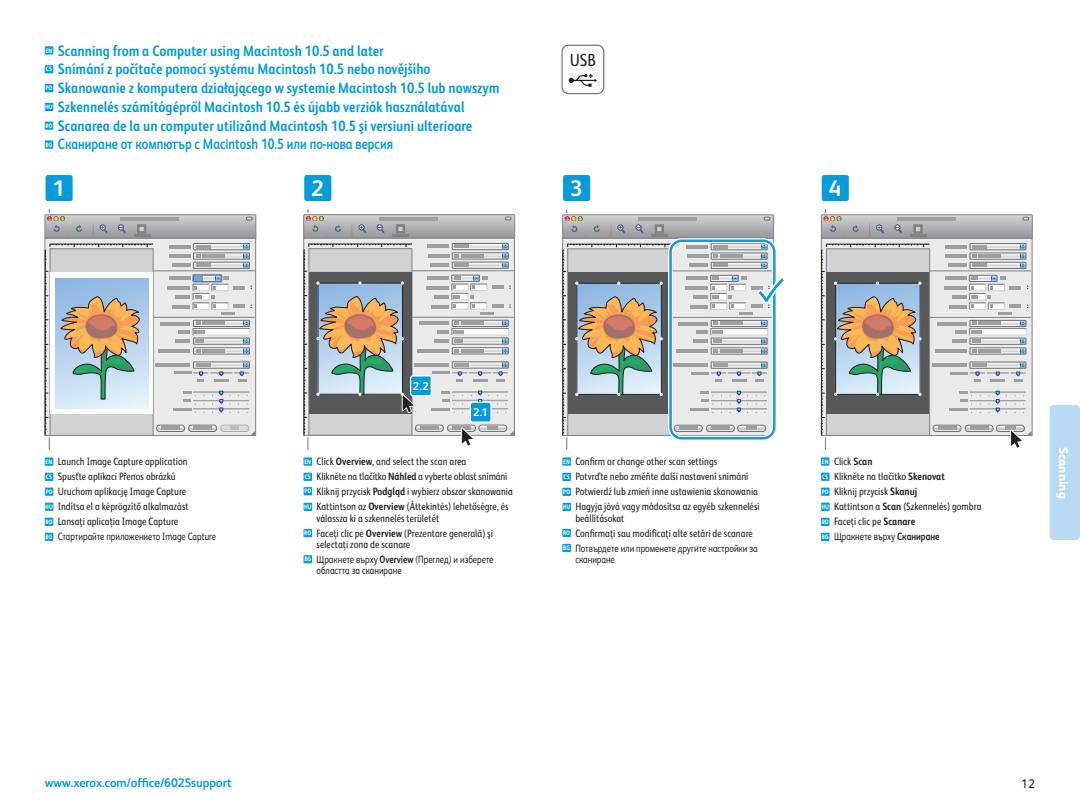
<style>
.page{position:relative;width:1080px;height:810px;background:#fff}
.page>*{position:absolute;margin:0;border:0;box-sizing:border-box;transform-origin:0 0}
.t1{font:700 22.5px "Xerox Sans";color:#fff}
.t2{font:17.5px "Xerox Sans Condensed";color:#231f20}
.t3{font:700 15px/18.8px "Xerox Sans Condensed";color:#069bda}
.t4{font:700 15px "Xerox Sans";color:#069bda;scale:.8 1}
.t5{font:700 12.5px "Xerox Sans";letter-spacing:-.005em;color:#069bda}
.t6{font:800 12.5px "Xerox Sans";color:#fff}
.t7{font:12.5px "Xerox Sans";color:#231f20}
.t8{font:700 11.25px "Xerox Sans";color:#fff}
.t9{font:10.62px/15px "Xerox Sans Condensed";color:#231f20}
.t10{font:10.62px/11.2px "Xerox Sans";color:#231f20;scale:.8 1}
.t11{font:700 6.38px "Xerox Sans Condensed";color:#fff}
.s1{font-weight:700;font-size:6.38px;color:#fff}
.s2{font-weight:700}
</style>
<div class="page">
<div style="left:1050px;top:405px;width:30px;height:135px;background:#b8d9f1;border-radius:5px"></div>
<div style="left:44px;top:173px;width:31px;height:30px;border:4px solid #fff;border-radius:2px"></div>
<div style="left:46px;top:175px;width:27px;height:26px;background:#069bda;border-radius:2px"></div>
<div style="left:302px;top:173px;width:31px;height:30px;border:4px solid #fff;border-radius:2px"></div>
<div style="left:304px;top:175px;width:27px;height:26px;background:#069bda;border-radius:2px"></div>
<div style="left:561px;top:173px;width:31px;height:30px;border:4px solid #fff;border-radius:2px"></div>
<div style="left:563px;top:175px;width:27px;height:26px;background:#069bda;border-radius:2px"></div>
<div style="left:820px;top:173px;width:31px;height:30px;border:4px solid #fff;border-radius:2px"></div>
<div style="left:822px;top:175px;width:27px;height:26px;background:#069bda;border-radius:2px"></div>
<hr style="left:49px;top:209px;width:1px;height:241px;background:#76787b">
<hr style="left:308px;top:209px;width:1px;height:241px;background:#76787b">
<svg style="left:44px;top:211px;width:213px;height:228px"></svg>
<div style="left:45px;top:238px;width:211px;height:198px;background:#e9eae9;border:1px solid #808285"></div>
<div style="left:193px;top:243px;width:57px;height:7px;border:1px solid #6c6d70"></div>
<svg style="left:45px;top:214px;width:211px;height:24px;background:#abacaf"></svg>
<svg style="left:45px;top:244px;width:210px;height:192px"></svg>
<hr style="left:195px;top:330px;width:10px;height:4px;background:#9d9fa2">
<svg style="left:303px;top:214px;width:212px;height:234px;background:#b9bbba"></svg>
<hr style="left:825px;top:209px;width:1px;height:241px;background:#76787b">
<svg style="left:820px;top:211px;width:213px;height:225px"></svg>
<div style="left:821px;top:238px;width:211px;height:198px;background:#e9eae9;border:1px solid #808285"></div>
<div style="left:970px;top:243px;width:56px;height:7px;border:1px solid #6c6d70"></div>
<svg style="left:821px;top:214px;width:212px;height:24px;background:#abacaf"></svg>
<svg style="left:821px;top:244px;width:211px;height:206px"></svg>
<hr style="left:566px;top:209px;width:1px;height:241px;background:#76787b">
<svg style="left:562px;top:238px;width:211px;height:198px"></svg>
<svg style="left:562px;top:214px;width:212px;height:24px;background:#abacaf"></svg>
<div style="left:668px;top:238px;width:109px;height:203px;border:5px solid #fff;border-radius:11px"></div>
<div style="left:669px;top:240px;width:107px;height:200px;border:2px solid #1a99d6;border-radius:11px"></div>
<svg style="left:563px;top:244px;width:221px;height:192px;background:#babebe"></svg>
<div style="left:470px;top:402px;width:22px;height:21px;border:2px solid #fff;border-radius:2px"></div>
<div style="left:471px;top:403px;width:19px;height:18px;background:#069bda;border-radius:2px"></div>
<div style="left:410px;top:375px;width:22px;height:21px;border:2px solid #fff;border-radius:2px"></div>
<div style="left:411px;top:377px;width:20px;height:18px;background:#069bda;border-radius:2px"></div>
<div style="left:561px;top:45px;width:43px;height:49px;border:1px solid #76787b;border-radius:6px"></div>
<svg style="left:569px;top:74px;width:28px;height:13px"></svg>
<div style="left:304px;top:487px;width:8px;height:8px;background:#069bda"></div>
<div style="left:304px;top:503px;width:8px;height:8px;background:#069bda"></div>
<div style="left:304px;top:473px;width:8px;height:8px;background:#069bda"></div>
<div style="left:304px;top:529px;width:8px;height:8px;background:#069bda"></div>
<div style="left:304px;top:555px;width:8px;height:8px;background:#069bda"></div>
<div style="left:304px;top:457px;width:8px;height:9px;background:#069bda"></div>
<div style="left:562px;top:488px;width:9px;height:8px;background:#069bda"></div>
<div style="left:562px;top:503px;width:9px;height:8px;background:#069bda"></div>
<div style="left:562px;top:473px;width:9px;height:8px;background:#069bda"></div>
<div style="left:562px;top:529px;width:9px;height:8px;background:#069bda"></div>
<div style="left:562px;top:544px;width:9px;height:8px;background:#069bda"></div>
<div style="left:562px;top:457px;width:9px;height:9px;background:#069bda"></div>
<div style="left:45px;top:488px;width:8px;height:8px;background:#069bda"></div>
<div style="left:45px;top:503px;width:8px;height:8px;background:#069bda"></div>
<div style="left:45px;top:473px;width:8px;height:8px;background:#069bda"></div>
<div style="left:45px;top:518px;width:8px;height:8px;background:#069bda"></div>
<div style="left:45px;top:533px;width:8px;height:8px;background:#069bda"></div>
<div style="left:45px;top:458px;width:8px;height:8px;background:#069bda"></div>
<div style="left:821px;top:488px;width:9px;height:8px;background:#069bda"></div>
<div style="left:821px;top:503px;width:9px;height:8px;background:#069bda"></div>
<div style="left:821px;top:473px;width:9px;height:8px;background:#069bda"></div>
<div style="left:821px;top:518px;width:9px;height:8px;background:#069bda"></div>
<div style="left:821px;top:533px;width:9px;height:8px;background:#069bda"></div>
<div style="left:821px;top:457px;width:9px;height:9px;background:#069bda"></div>
<div style="left:45px;top:65px;width:8px;height:8px;background:#069bda"></div>
<div style="left:45px;top:84px;width:8px;height:8px;background:#069bda"></div>
<div style="left:45px;top:103px;width:8px;height:8px;background:#069bda"></div>
<div style="left:45px;top:122px;width:8px;height:8px;background:#069bda"></div>
<div style="left:45px;top:140px;width:8px;height:9px;background:#069bda"></div>
<div style="left:45px;top:46px;width:8px;height:9px;background:#069bda"></div>
<p class="t3" style="left:58px;top:40px;width:443px">Scanning from a Computer using Macintosh 10.5 and later<br>Snímání z počítače pomocí systému Macintosh 10.5 nebo novějšího Skanowanie z komputera działającego w systemie Macintosh 10.5 lub nowszym Szkennelés számítógépről Macintosh 10.5 és újabb verziók használatával Scanarea de la un computer utilizând Macintosh 10.5 şi versiuni ulterioare</p>
<h3 class="t4" style="left:58px;top:134px;width:420px">Сканиране от компютър с Macintosh 10.5 или по-нова версия</h3>
<p class="t11" style="left:46px;top:46px;width:8px">EN</p>
<p class="t11" style="left:46px;top:65px;width:8px">CS</p>
<p class="t11" style="left:46px;top:84px;width:8px">PO</p>
<p class="t11" style="left:45px;top:102px;width:9px">HU</p>
<p class="t11" style="left:46px;top:121px;width:8px">RO</p>
<p class="t11" style="left:46px;top:140px;width:8px">BG</p>
<h2 class="t2" style="left:570px;top:48px;width:28px">USB</h2>
<h1 class="t1" style="left:53px;top:173px;width:14px">1</h1>
<h1 class="t1" style="left:311px;top:173px;width:14px">2</h1>
<h1 class="t1" style="left:570px;top:173px;width:14px">3</h1>
<h1 class="t1" style="left:829px;top:173px;width:14px">4</h1>
<p class="t8" style="left:413px;top:378px;width:17px">2.2</p>
<p class="t8" style="left:473px;top:405px;width:16px">2.1</p>
<p class="t9" style="left:58px;top:454px;width:132px;text-indent:-12px"><span class="s1">EN</span> Launch Image Capture application Spusťte aplikaci Přenos obrázků Uruchom aplikację Image Capture Indítsa el a képrögzítő alkalmazást Lansaţi aplicaţia Image Capture</p>
<p class="t10" style="left:58px;top:531px;width:199px">Стартирайте приложението Image Capture</p>
<p class="t11" style="left:46px;top:472px;width:8px">CS</p>
<p class="t11" style="left:46px;top:487px;width:8px">PO</p>
<p class="t11" style="left:45px;top:502px;width:9px">HU</p>
<p class="t11" style="left:46px;top:517px;width:8px">RO</p>
<p class="t11" style="left:46px;top:532px;width:8px">BG</p>
<p class="t9" style="left:316px;top:454px;width:198px;text-indent:-12px"><span class="s1">EN</span> Click <span class="s2">Overview</span>, and select the scan area<br>Klikněte na tlačítko <span class="s2">Náhled</span> a vyberte oblast snímání Kliknij przycisk <span class="s2">Podgląd</span> i wybierz obszar skanowania Kattintson az <span class="s2">Overview</span> (Áttekintés) lehetőségre, és</p>
<p class="t9" style="left:317px;top:510px;width:178px">válassza ki a szkennelés területét<br>Faceţi clic pe <span class="s2">Overview</span> (Prezentare generală) şi</p>
<p class="t9" style="left:317px;top:536px;width:95px">selectaţi zona de scanare</p>
<p class="t10" style="left:316px;top:553px;width:223px">Щракнете върху <span class="s2">Overview</span> (Преглед) и изберете областта за сканиране</p>
<p class="t11" style="left:305px;top:472px;width:8px">CS</p>
<p class="t11" style="left:305px;top:487px;width:8px">PO</p>
<p class="t11" style="left:304px;top:502px;width:9px">HU</p>
<p class="t11" style="left:304px;top:529px;width:8px">RO</p>
<p class="t11" style="left:304px;top:555px;width:8px">BG</p>
<p class="t9" style="left:575px;top:454px;width:186px;text-indent:-12px"><span class="s1">EN</span> Confirm or change other scan settings<br>Potvrďte nebo změňte další nastavení snímání Potwierdź lub zmień inne ustawienia skanowania Hagyja jóvá vagy módosítsa az egyéb szkennelési</p>
<p class="t9" style="left:575px;top:510px;width:179px">beállításokat<br>Confirmaţi sau modificaţi alte setări de scanare</p>
<p class="t10" style="left:575px;top:542px;width:229px">Потвърдете или променете другите настройки за сканиране</p>
<p class="t11" style="left:564px;top:472px;width:8px">CS</p>
<p class="t11" style="left:563px;top:487px;width:8px">PO</p>
<p class="t11" style="left:563px;top:502px;width:9px">HU</p>
<p class="t11" style="left:563px;top:528px;width:8px">RO</p>
<p class="t11" style="left:563px;top:543px;width:8px">BG</p>
<p class="t9" style="left:834px;top:454px;width:149px;text-indent:-12px"><span class="s1">EN</span> Click <span class="s2">Scan<br></span>Klikněte na tlačítko <span class="s2">Skenovat<br></span>Kliknij przycisk <span class="s2">Skanuj<br></span>Kattintson a <span class="s2">Scan</span> (Szkennelés) gombra<br>Faceţi clic pe <span class="s2">Scanare</span></p>
<p class="t10" style="left:834px;top:531px;width:133px">Щракнете върху <span class="s2">Сканиране</span></p>
<p class="t11" style="left:822px;top:472px;width:8px">CS</p>
<p class="t11" style="left:822px;top:487px;width:8px">PO</p>
<p class="t11" style="left:821px;top:502px;width:9px">HU</p>
<p class="t11" style="left:822px;top:517px;width:8px">RO</p>
<p class="t11" style="left:822px;top:532px;width:8px">BG</p>
<p class="t6" style="left:1073px;top:447px;width:54px;rotate:90deg">Scanning</p>
<p class="t5" style="left:45px;top:775px;width:188px">www.xerox.com/office/6025support</p>
<p class="t7" style="left:1021px;top:775px;width:15px">12</p>
</div>
